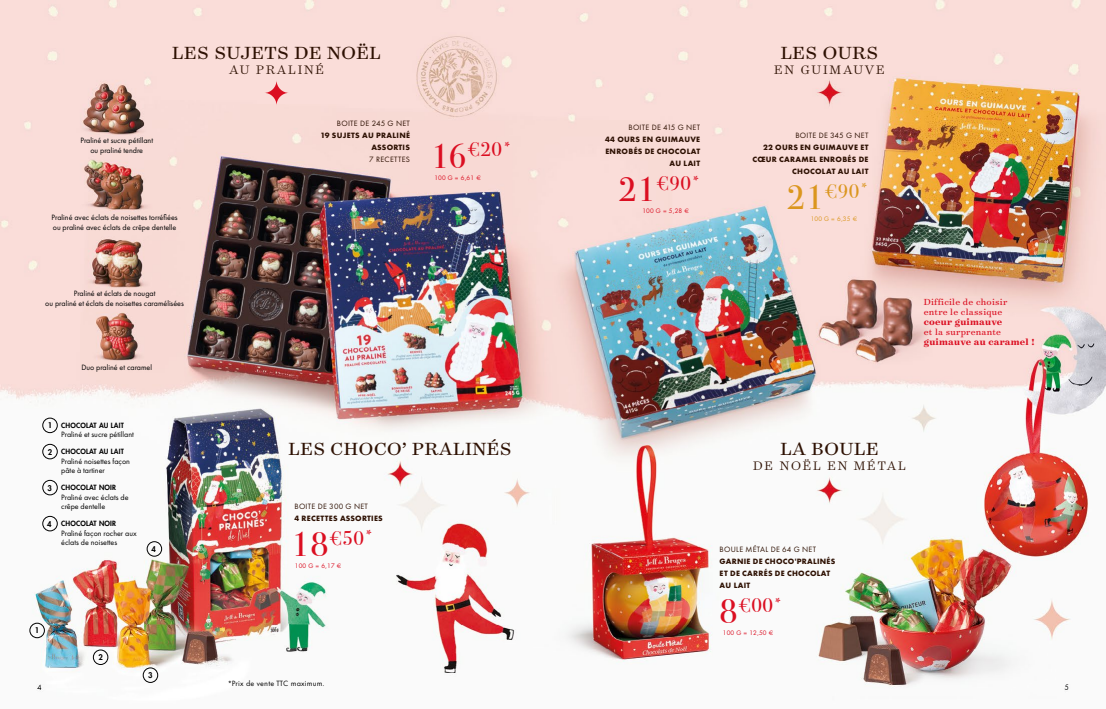
<style>
.page{position:relative;width:1106px;height:709px;background:#fff}
.page>*{position:absolute;margin:0;border:0;box-sizing:border-box;transform-origin:0 0}
.t1{font:20px "Surveyor Text";letter-spacing:.025em;color:#2e1103}
.t2{font:19.8px "Bodoni Svty Two ITCTT";letter-spacing:.025em;color:#db0e21}
.t3{font:19.8px "Bodoni Svty Two ITCTT";color:#db961e}
.t4{font:300 14px "Surveyor Text";letter-spacing:.125em;color:#2e1103}
.t5{font:10px/10px "Surveyor Text";letter-spacing:.025em;color:#db0e21}
.t6{font:700 10px "Surveyor Text";letter-spacing:.025em;color:#db0e21}
.t7{font:8px/9.6px "Futura PT";color:#000}
.t8{font:700 8px/12px "Futura PT";letter-spacing:.035em;color:#2e1103;text-align:right}
.t9{font:8px "Futura PT";letter-spacing:.035em;color:#2e1103}
.t10{font:800 7.7px "Futura";color:#000}
.t11{font:800 7px "Futura";letter-spacing:.025em;color:#000}
.t12{font:7px "Futura Now Var";letter-spacing:.025em;color:#000}
.t13{font:6px "Futura";letter-spacing:.025em;color:#db0e21}
.t14{font:6px "Futura";color:#db961e}
.s1{font-size:34px}
.s2{font-family:"Euro Sans";font-size:6.5px}
</style>
<div class="page">
<img style="left:0;top:0;width:1105px;height:691px">
<svg style="left:264px;top:80px;width:25px;height:26px"></svg>
<div style="left:42px;top:418px;width:16px;height:15px;border:1px solid #000;border-radius:50%"></div>
<div style="left:42px;top:444px;width:16px;height:15px;border:1px solid #000;border-radius:50%"></div>
<div style="left:42px;top:480px;width:16px;height:15px;border:1px solid #000;border-radius:50%"></div>
<div style="left:42px;top:516px;width:16px;height:15px;border:1px solid #000;border-radius:50%"></div>
<div style="left:30px;top:623px;width:15px;height:15px;border:1px solid #000;border-radius:50%"></div>
<div style="left:93px;top:649px;width:15px;height:16px;border:1px solid #000;border-radius:50%"></div>
<div style="left:143px;top:667px;width:15px;height:15px;border:1px solid #000;border-radius:50%"></div>
<div style="left:147px;top:541px;width:15px;height:15px;border:1px solid #000;border-radius:50%"></div>
<p class="t7" style="left:80px;top:136px;width:74px;text-align:center">Praliné et sucre pétillant ou praliné tendre</p>
<h1 class="t1" style="left:172px;top:40px;width:210px">LES SUJETS DE NOËL</h1>
<h3 class="t4" style="left:229px;top:61px;width:96px">AU PRALINÉ</h3>
<p class="t9" style="left:337px;top:118px;width:75px">BOITE DE 245 G NET</p>
<p class="t8" style="left:320px;top:129px;width:91px">19 SUJETS AU PRALINÉ<br>ASSORTIS</p>
<p class="t9" style="left:369px;top:154px;width:42px">7 RECETTES</p>
<p class="t7" style="left:52px;top:212px;width:128px">Praliné avec éclats de noisettes torréfiées ou praliné avec éclats de crêpe dentelle</p>
<p class="t7" style="left:45px;top:289px;width:140px;text-align:center">Praliné et éclats de nougat<br>ou praliné et éclats de noisettes caramélisées</p>
<p class="t7" style="left:81px;top:363px;width:72px">Duo praliné et caramel</p>
<h2 class="t2" style="left:431px;top:133px;width:82px"><span class="s1">16</span>€20<sup>*</sup></h2>
<p class="t13" style="left:434px;top:174px;width:48px">100 G = 6,61 <span class="s2">€</span></p>
<p class="t10" style="left:48px;top:420px;width:6px">1</p>
<p class="t10" style="left:48px;top:447px;width:6px">2</p>
<p class="t10" style="left:48px;top:483px;width:6px">3</p>
<p class="t10" style="left:47px;top:519px;width:6px">4</p>
<p class="t11" style="left:61px;top:420px;width:64px">CHOCOLAT AU LAIT</p>
<p class="t7" style="left:61px;top:429px;width:74px">Praliné et sucre pétillant</p>
<p class="t11" style="left:61px;top:447px;width:64px">CHOCOLAT AU LAIT</p>
<p class="t7" style="left:61px;top:456px;width:70px">Praliné noisettes façon pâte à tartiner</p>
<p class="t11" style="left:61px;top:483px;width:56px">CHOCOLAT NOIR</p>
<p class="t7" style="left:61px;top:492px;width:69px">Praliné avec éclats de crêpe dentelle</p>
<p class="t11" style="left:61px;top:519px;width:56px">CHOCOLAT NOIR</p>
<p class="t7" style="left:61px;top:528px;width:77px">Praliné façon rocher aux éclats de noisettes</p>
<p class="t10" style="left:151px;top:544px;width:6px">4</p>
<p class="t10" style="left:35px;top:625px;width:6px">1</p>
<p class="t10" style="left:98px;top:652px;width:6px">2</p>
<p class="t10" style="left:148px;top:670px;width:6px">3</p>
<h1 class="t1" style="left:288px;top:436px;width:225px">LES CHOCO’ PRALINÉS</h1>
<p class="t9" style="left:294px;top:501px;width:75px">BOITE DE 300 G NET</p>
<p class="t8" style="left:294px;top:512px;width:90px">4 RECETTES ASSORTIES</p>
<h2 class="t2" style="left:291px;top:521px;width:83px"><span class="s1">18</span>€50<sup>*</sup></h2>
<p class="t13" style="left:295px;top:562px;width:48px">100 G = 6,17 <span class="s2">€</span></p>
<p class="t12" style="left:229px;top:677px;width:98px">*Prix de vente TTC maximum.</p>
<p class="t9" style="left:628px;top:123px;width:73px">BOITE DE 415 G NET</p>
<p class="t8" style="left:605px;top:133px;width:97px">44 OURS EN GUIMAUVE<br>ENROBÉS DE CHOCOLAT<br>AU LAIT</p>
<h2 class="t2" style="left:618px;top:167px;width:83px"><span class="s1">21</span>€90<sup>*</sup></h2>
<p class="t13" style="left:642px;top:207px;width:48px">100 G = 5,28 <span class="s2">€</span></p>
<h1 class="t1" style="left:780px;top:40px;width:99px">LES OURS</h1>
<h3 class="t4" style="left:774px;top:61px;width:112px">EN GUIMAUVE</h3>
<p class="t9" style="left:795px;top:131px;width:75px">BOITE DE 345 G NET</p>
<p class="t8" style="left:752px;top:141px;width:117px">22 OURS EN GUIMAUVE ET<br>CŒUR CARAMEL ENROBÉS DE<br>CHOCOLAT AU LAIT</p>
<h2 class="t3" style="left:787px;top:175px;width:83px"><span class="s1">21</span>€90<sup>*</sup></h2>
<p class="t14" style="left:810px;top:215px;width:48px">100 G = 6,35 <span class="s2">€</span></p>
<p class="t5" style="left:923px;top:296px;width:85px">Difficile de choisir entre le classique</p>
<p class="t6" style="left:923px;top:315px;width:80px">coeur guimauve</p>
<p class="t5" style="left:923px;top:326px;width:79px">et la surprenante</p>
<p class="t6" style="left:923px;top:335px;width:112px">guimauve au caramel !</p>
<h1 class="t1" style="left:780px;top:436px;width:100px">LA BOULE</h1>
<h3 class="t4" style="left:753px;top:457px;width:154px">DE NOËL EN MÉTAL</h3>
<p class="t9" style="left:719px;top:545px;width:98px">BOULE MÉTAL DE 64 G NET</p>
<p class="t8" style="left:719px;top:555px;width:117px;text-align:left">GARNIE DE CHOCO'PRALINÉS<br>ET DE CARRÉS DE CHOCOLAT<br>AU LAIT</p>
<h2 class="t2" style="left:719px;top:589px;width:64px"><span class="s1">8</span>€00<sup>*</sup></h2>
<p class="t13" style="left:723px;top:629px;width:52px">100 G = 12,50 <span class="s2">€</span></p>
</div>
